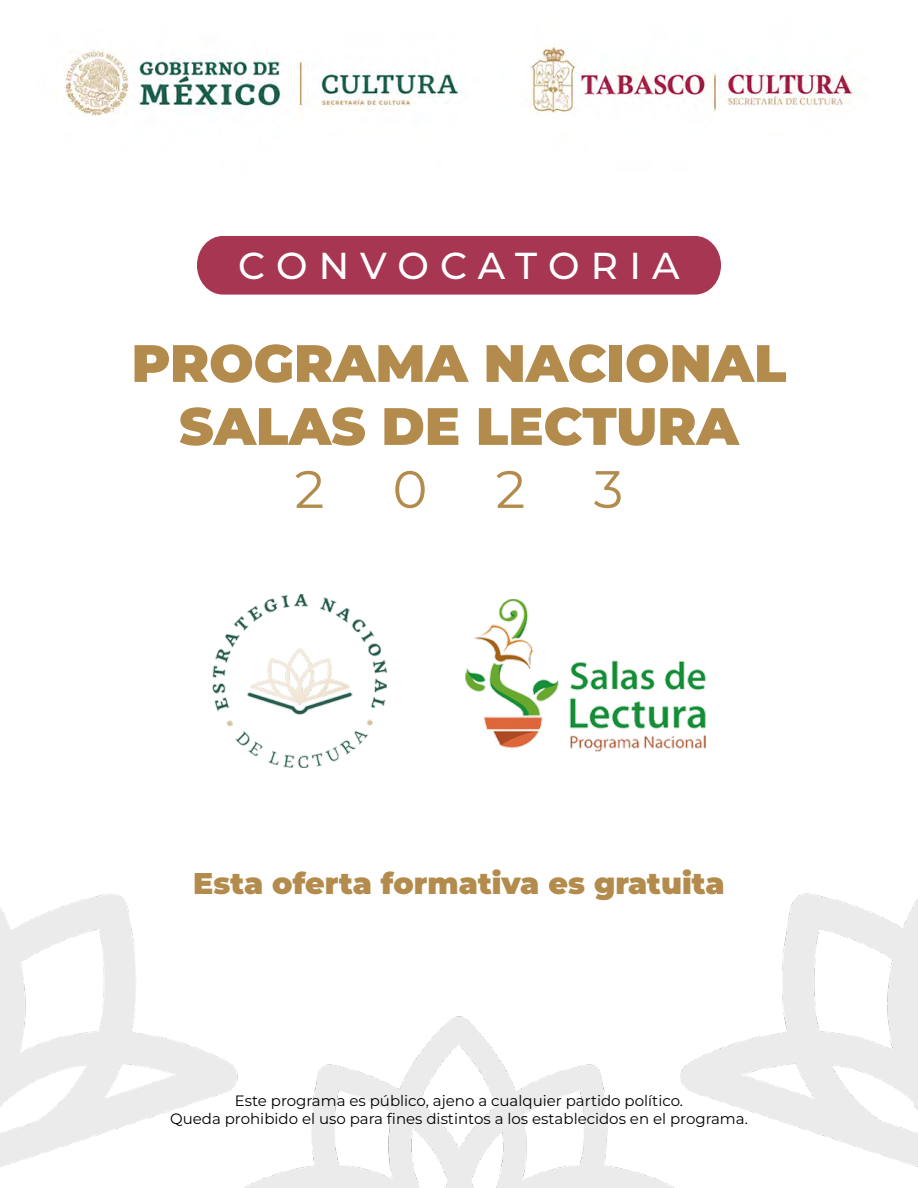
<style>
.page{position:relative;width:918px;height:1188px;background:#fff}
.page>*{position:absolute;margin:0;border:0;box-sizing:border-box;transform-origin:0 0}
.t1{font:900 52.5px/63px "Montserrat";color:#b38b4c;text-align:center}
.t2{font:52.5px "Montserrat";color:#b38b4c}
.t3{font:500 37.5px "Montserrat";letter-spacing:.295em;color:#fff}
.t4{font:900 30px "Montserrat";color:#b38b4c}
.t5{font:15px/18px "Montserrat";color:#000;text-align:center}
</style>
<div class="page">
<img style="left:0;top:893px;width:918px;height:295px">
<div style="left:197px;top:236px;width:524px;height:59px;background:#a63652"></div>
<img style="left:65px;top:45px;width:788px;height:71px">
<img style="left:212px;top:594px;width:494px;height:174px">
<h2 class="t3" style="left:238px;top:240px;width:443px">CONVOCATORIA</h2>
<h1 class="t1" style="left:132px;top:330px;width:656px">PROGRAMA NACIONAL<br>SALAS DE LECTURA</h1>
<h1 class="t2" style="left:295px;top:454px;width:31px">2</h1>
<h1 class="t2" style="left:393px;top:454px;width:36px">0</h1>
<h1 class="t2" style="left:496px;top:454px;width:31px">2</h1>
<h1 class="t2" style="left:594px;top:454px;width:31px">3</h1>
<h3 class="t4" style="left:193px;top:863px;width:533px">Esta oferta formativa es gratuita</h3>
<p class="t5" style="left:170px;top:1091px;width:579px">Este programa es público, ajeno a cualquier partido político.<br>Queda prohibido el uso para fines distintos a los establecidos en el programa.</p>
</div>
